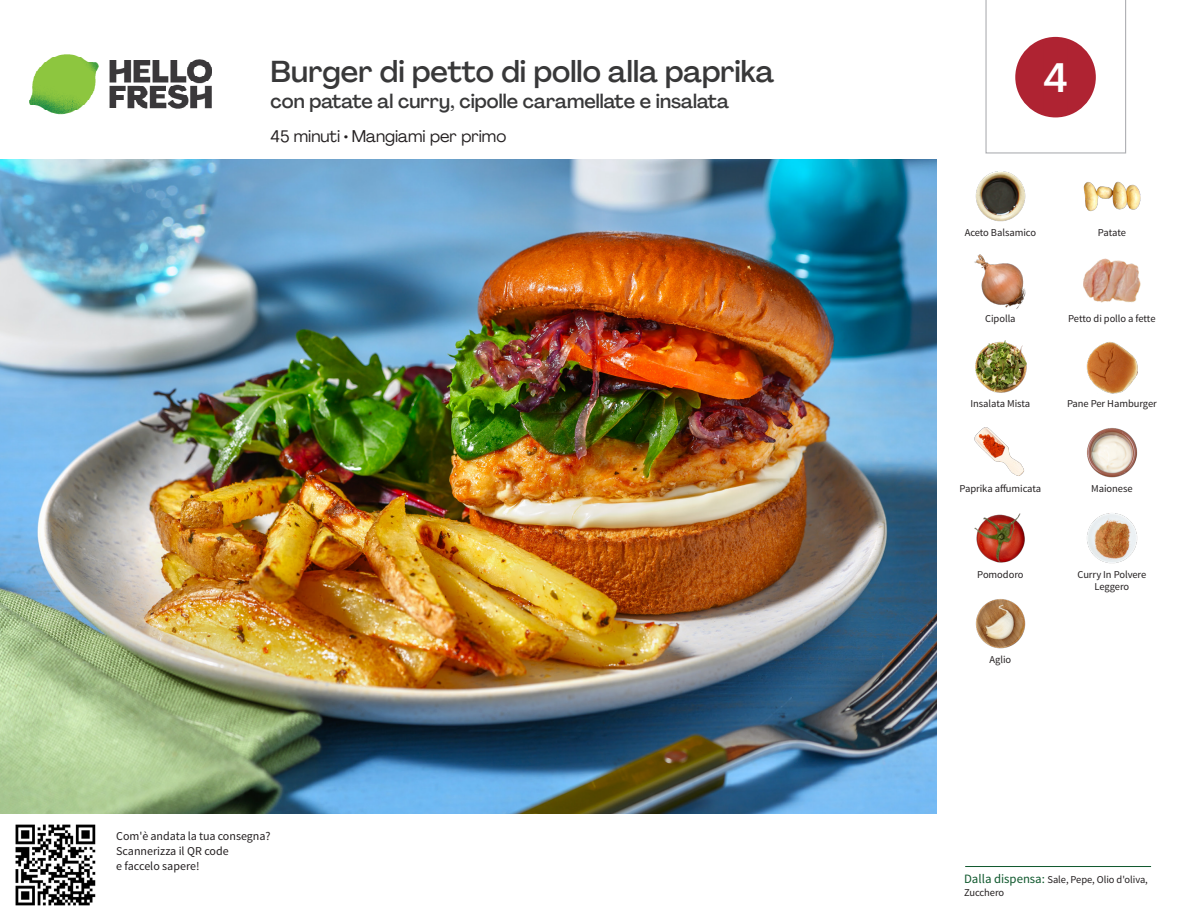
<style>
.page{position:relative;width:1188px;height:918px;background:#fff}
.page>*{position:absolute;margin:0;border:0;box-sizing:border-box;transform-origin:0 0}
._24_Recipe_Nr_Bag{font:500 40.5px "Agrandir";color:#fff}
._15_Titel_UK{font:500 30px "Agrandir";color:#383839}
._15_Titel_UK-2{font:500 19.5px "Agrandir";color:#383839}
._02_Box_Type{font:16.5px "Agrandir";color:#231f20}
._06_Before_Start{font:12px/15px "Source Sans Pro";color:#231f20}
._18_FRONT_ingredient{font:10.5px/12px "Source Sans Pro";letter-spacing:-.005em;color:#231f20;text-align:center}
.t1{font:10.5px/13.5px "Source Sans Variable";letter-spacing:-.005em;color:#231f20}
.s1{font-family:"Source Sans Pro";font-size:12.75px;color:#0e572c}
</style>
<div class="page">
<img style="left:30px;top:54px;width:181px;height:61px">
<hr style="left:965px;top:866px;width:186px;height:1px;background:#0e572c">
<img style="left:0;top:159px;width:936px;height:655px">
<img style="left:1083px;top:181px;width:58px;height:31px">
<img style="left:975px;top:171px;width:51px;height:51px">
<img style="left:1083px;top:258px;width:58px;height:45px">
<img style="left:974px;top:254px;width:52px;height:55px">
<img style="left:1086px;top:342px;width:52px;height:52px">
<img style="left:975px;top:340px;width:52px;height:53px">
<img style="left:1087px;top:428px;width:51px;height:50px">
<img style="left:974px;top:427px;width:50px;height:49px">
<img style="left:1087px;top:513px;width:51px;height:51px">
<img style="left:974px;top:513px;width:51px;height:50px">
<img style="left:975px;top:599px;width:51px;height:50px">
<img style="left:15px;top:824px;width:81px;height:82px">
<svg style="left:985px;top:0;width:141px;height:154px"></svg>
<p class="_15_Titel_UK" style="left:271px;top:53px;width:505px">Burger di petto di pollo alla paprika</p>
<p class="_15_Titel_UK-2" style="left:271px;top:89px;width:460px">con patate al curry, cipolle caramellate e insalata</p>
<p class="_02_Box_Type" style="left:271px;top:126px;width:237px">45 minuti • Mangiami per primo</p>
<p class="_06_Before_Start" style="left:116px;top:829px;width:156px">Com'è andata la tua consegna?<br>Scannerizza il QR code<br>e faccelo sapere!</p>
<p class="_24_Recipe_Nr_Bag" style="left:1044px;top:53px;width:26px">4</p>
<p class="_18_FRONT_ingredient" style="left:965px;top:227px;width:73px">Aceto Balsamico</p>
<p class="_18_FRONT_ingredient" style="left:1098px;top:227px;width:30px">Patate</p>
<p class="_18_FRONT_ingredient" style="left:985px;top:312px;width:32px">Cipolla</p>
<p class="_18_FRONT_ingredient" style="left:1068px;top:312px;width:89px">Petto di pollo a fette</p>
<p class="_18_FRONT_ingredient" style="left:971px;top:398px;width:61px">Insalata Mista</p>
<p class="_18_FRONT_ingredient" style="left:1067px;top:398px;width:91px">Pane Per Hamburger</p>
<p class="_18_FRONT_ingredient" style="left:960px;top:483px;width:83px">Paprika affumicata</p>
<p class="_18_FRONT_ingredient" style="left:1091px;top:483px;width:43px">Maionese</p>
<p class="_18_FRONT_ingredient" style="left:977px;top:568px;width:48px">Pomodoro</p>
<p class="_18_FRONT_ingredient" style="left:990px;top:654px;width:23px">Aglio</p>
<p class="_18_FRONT_ingredient" style="left:1077px;top:568px;width:70px">Curry In Polvere<br>Leggero</p>
<p class="t1" style="left:964px;top:873px;width:185px"><span class="s1">Dalla dispensa:</span> Sale, Pepe, Olio d'oliva,<br>Zucchero</p>
</div>
